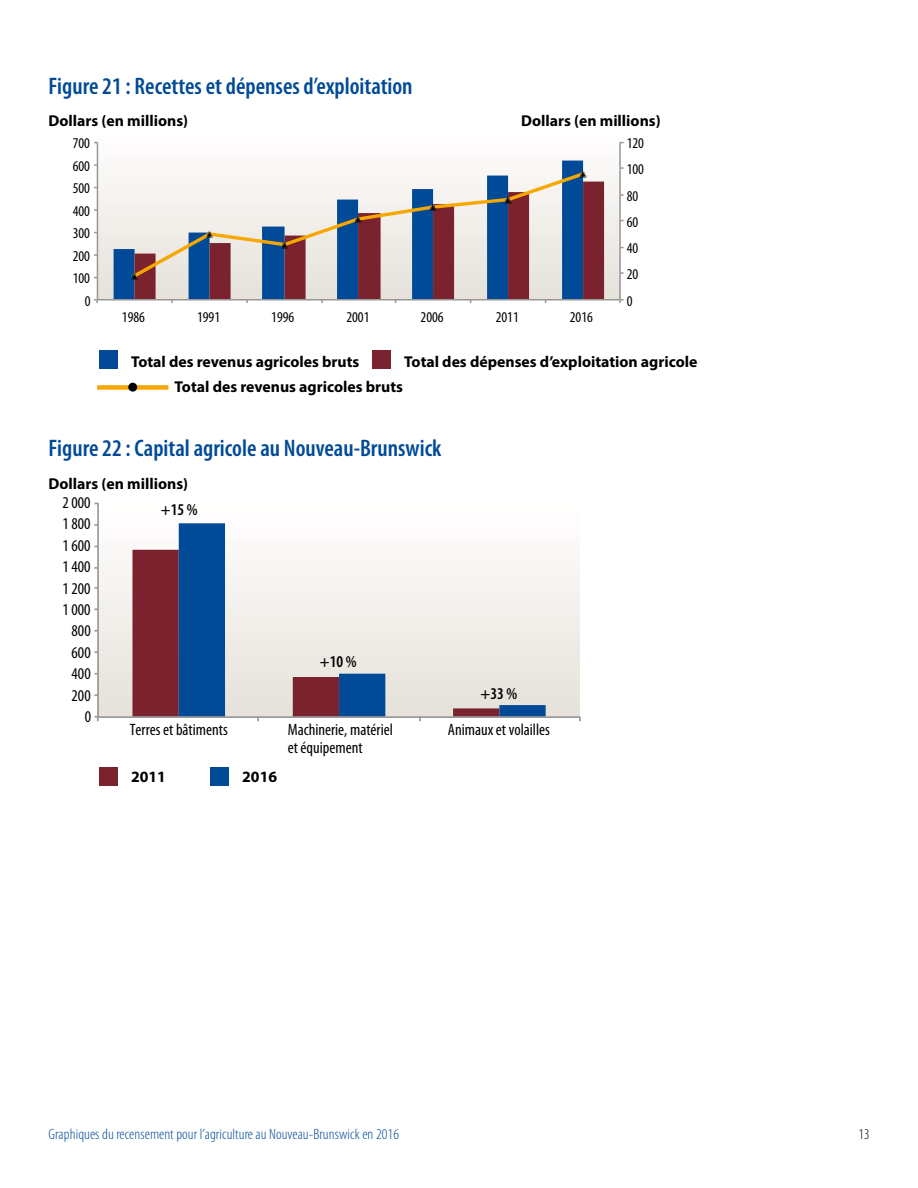
<style>
.page{position:relative;width:918px;height:1188px;background:#fff}
.page>*{position:absolute;margin:0;border:0;box-sizing:border-box;transform-origin:0 0}
.t1{font:600 condensed 24px "Myriad Pro";color:#004a97}
.t2{font:condensed 16.5px/18.1px "Myriad Pro";color:#000}
.t3{font:600 condensed 16.5px "Myriad Pro";color:#000}
.t4{font:700 15.75px "Myriad Pro";color:#000}
.t5{font:300 condensed 15px "Myriad Pro";letter-spacing:.005em;color:#004a97;scale:1.05 1}
.t6{font:condensed 15px "Myriad Pro";color:#000}
.t7{font:300 condensed 15px "Myriad Pro";color:#000}
</style>
<div class="page">
<div style="left:97px;top:129px;width:523px;height:171px;background:linear-gradient(to bottom,#fff,#dfddd8)"></div>
<svg style="left:114px;top:161px;width:469px;height:138px"></svg>
<svg style="left:135px;top:182px;width:469px;height:117px;background:#846e82"></svg>
<hr style="left:619px;top:142px;width:2px;height:158px;background:#989898">
<hr style="left:97px;top:142px;width:1px;height:158px;background:#989898">
<hr style="left:97px;top:299px;width:523px;height:2px;background:#989898">
<svg style="left:619px;top:299px;width:5px;height:4px"></svg>
<svg style="left:130px;top:170px;width:457px;height:110px"></svg>
<svg style="left:130px;top:272px;width:8px;height:8px"></svg>
<svg style="left:205px;top:230px;width:8px;height:8px"></svg>
<svg style="left:280px;top:241px;width:8px;height:7px"></svg>
<svg style="left:354px;top:215px;width:7px;height:8px"></svg>
<svg style="left:429px;top:203px;width:7px;height:8px"></svg>
<svg style="left:504px;top:196px;width:7px;height:7px"></svg>
<svg style="left:579px;top:170px;width:7px;height:8px"></svg>
<div style="left:99px;top:351px;width:19px;height:18px;background:#004a97"></div>
<div style="left:373px;top:351px;width:18px;height:18px;background:#7a232e"></div>
<div style="left:97px;top:385px;width:71px;height:5px;background:#f7a800"></div>
<div style="left:129px;top:384px;width:7px;height:6px;background:#000;border-radius:50%"></div>
<div style="left:128px;top:383px;width:9px;height:9px;border:2px solid #000;border-radius:50%"></div>
<div style="left:98px;top:503px;width:482px;height:214px;background:linear-gradient(to bottom,#fffeff,#e6e2da)"></div>
<div style="left:132px;top:550px;width:47px;height:166px;background:#7a232e"></div>
<svg style="left:179px;top:523px;width:367px;height:193px"></svg>
<hr style="left:97px;top:503px;width:2px;height:214px;background:#989898">
<hr style="left:98px;top:716px;width:482px;height:2px;background:#989898">
<svg style="left:94px;top:716px;width:5px;height:5px"></svg>
<div style="left:99px;top:767px;width:19px;height:18px;background:#7a232e"></div>
<div style="left:211px;top:767px;width:18px;height:18px;background:#004a97"></div>
<h1 class="t1" style="left:49px;top:73px;width:366px">Figure 21 : Recettes et dépenses d’exploitation</h1>
<p class="t4" style="left:49px;top:110px;width:141px">Dollars (en millions)</p>
<p class="t4" style="left:521px;top:110px;width:141px">Dollars (en millions)</p>
<p class="t6" style="left:73px;top:135px;width:19px">700</p>
<p class="t6" style="left:73px;top:158px;width:19px">600</p>
<p class="t6" style="left:73px;top:180px;width:19px">500</p>
<p class="t6" style="left:73px;top:203px;width:19px">400</p>
<p class="t6" style="left:73px;top:225px;width:19px">300</p>
<p class="t6" style="left:73px;top:248px;width:19px">200</p>
<p class="t6" style="left:73px;top:270px;width:19px">100</p>
<p class="t6" style="left:85px;top:293px;width:7px">0</p>
<p class="t6" style="left:627px;top:135px;width:19px">120</p>
<p class="t6" style="left:627px;top:161px;width:19px">100</p>
<p class="t6" style="left:627px;top:188px;width:13px">80</p>
<p class="t6" style="left:627px;top:214px;width:13px">60</p>
<p class="t6" style="left:627px;top:240px;width:13px">40</p>
<p class="t6" style="left:627px;top:266px;width:13px">20</p>
<p class="t6" style="left:627px;top:293px;width:7px">0</p>
<p class="t6" style="left:122px;top:309px;width:25px">1986</p>
<p class="t6" style="left:197px;top:309px;width:25px">1991</p>
<p class="t6" style="left:271px;top:309px;width:25px">1996</p>
<p class="t6" style="left:346px;top:309px;width:25px">2001</p>
<p class="t6" style="left:421px;top:309px;width:25px">2006</p>
<p class="t6" style="left:496px;top:309px;width:25px">2011</p>
<p class="t6" style="left:570px;top:309px;width:25px">2016</p>
<p class="t4" style="left:131px;top:352px;width:230px">Total des revenus agricoles bruts</p>
<p class="t4" style="left:404px;top:352px;width:295px">Total des dépenses d’exploitation agricole</p>
<p class="t4" style="left:175px;top:376px;width:230px">Total des revenus agricoles bruts</p>
<h1 class="t1" style="left:49px;top:435px;width:394px">Figure 22 : Capital agricole au Nouveau-Brunswick</h1>
<p class="t4" style="left:49px;top:473px;width:141px">Dollars (en millions)</p>
<p class="t3" style="left:161px;top:501px;width:38px">+15 %</p>
<p class="t2" style="left:63px;top:494px;width:30px">2 000</p>
<p class="t2" style="left:63px;top:515px;width:30px">1 800</p>
<p class="t2" style="left:63px;top:536px;width:30px">1 600</p>
<p class="t2" style="left:63px;top:558px;width:30px">1 400</p>
<p class="t2" style="left:63px;top:579px;width:30px">1 200</p>
<p class="t2" style="left:63px;top:601px;width:30px">1 000</p>
<p class="t2" style="left:72px;top:622px;width:21px">800</p>
<p class="t2" style="left:72px;top:644px;width:21px">600</p>
<p class="t2" style="left:72px;top:665px;width:21px">400</p>
<p class="t2" style="left:72px;top:686px;width:21px">200</p>
<p class="t2" style="left:85px;top:708px;width:8px">0</p>
<p class="t3" style="left:320px;top:652px;width:38px">+10 %</p>
<p class="t3" style="left:481px;top:685px;width:38px">+33 %</p>
<p class="t2" style="left:130px;top:721px;width:100px">Terres et bâtiments</p>
<p class="t2" style="left:288px;top:721px;width:107px">Machinerie, matériel et équipement</p>
<p class="t2" style="left:448px;top:721px;width:104px">Animaux et volailles</p>
<p class="t4" style="left:131px;top:767px;width:36px">2011</p>
<p class="t4" style="left:242px;top:767px;width:36px">2016</p>
<p class="t5" style="left:49px;top:1126px;width:335px">Graphiques du recensement pour l’agriculture au Nouveau-Brunswick en 2016</p>
<p class="t7" style="left:859px;top:1126px;width:12px">13</p>
</div>
